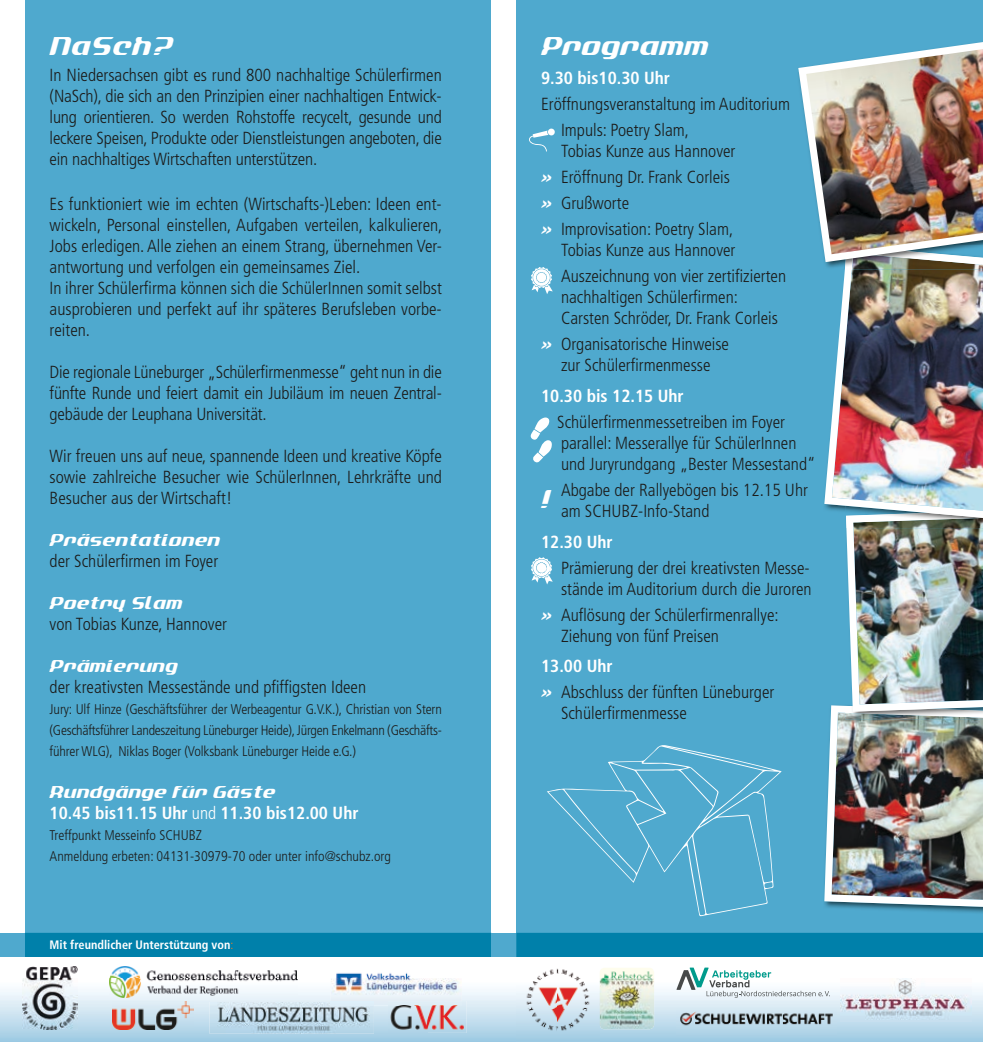
<style>
.page{position:relative;width:983px;height:1042px;background:#fff}
.page>*{position:absolute;margin:0;border:0;box-sizing:border-box;transform-origin:0 0}
.t1{font:26.25px "ACRYLIC2081 ALP31";color:#fff}
.t2{font:300 condensed 17.5px/21px "Frutiger LT Std";color:#1c1c1b}
.t3{font:17.5px "ACRYLIC2081 ALP31";color:#fff}
.t4{font:700 condensed 17.5px "Frutiger LT Std";color:#fff}
.t5{font:300 condensed 14px/21px "Frutiger LT Std";color:#1c1c1b;text-align:justify}
.t6{font:700 condensed 12.25px "Frutiger LT Std";color:#fff}
.s1{font-weight:300}
.s2{font-weight:300;color:#ef7e22}
.s3{font-family:"ACRYLIC2081 ALP31";font-weight:400;font-stretch:normal;color:#4fa9ce}
.s4{font-family:"ACRYLIC2081 ALP31";font-weight:400;font-stretch:normal;color:#fff}
.s5{font-weight:700;color:#fff}
</style>
<div class="page">
<div style="left:0;top:0;width:982px;height:1042px;background:#4fa9ce"></div>
<div style="left:491px;top:0;width:25px;height:1042px;background:#fff"></div>
<div style="left:0;top:0;width:25px;height:1042px;background:#fff"></div>
<div style="left:25px;top:933px;width:957px;height:24px;background:#0080aa"></div>
<div style="left:491px;top:933px;width:25px;height:24px;background:#4fa9ce"></div>
<div style="left:0;top:933px;width:25px;height:24px;background:#4fa9ce"></div>
<div style="left:0;top:957px;width:982px;height:85px;background:#fff"></div>
<svg style="left:547px;top:745px;width:234px;height:171px"></svg>
<img style="left:824px;top:528px;width:158px;height:379px">
<img style="left:846px;top:518px;width:7px;height:10px">
<img style="left:853px;top:518px;width:129px;height:10px">
<img style="left:824px;top:270px;width:158px;height:248px">
<img style="left:825px;top:262px;width:19px;height:6px">
<img style="left:844px;top:262px;width:138px;height:8px">
<img style="left:798px;top:42px;width:184px;height:220px">
<svg style="left:0;top:988px;width:982px;height:54px;background:#c0dcec"></svg>
<img style="left:113px;top:1002px;width:80px;height:27px">
<img style="left:840px;top:978px;width:130px;height:43px">
<svg style="left:531px;top:267px;width:21px;height:27px"></svg>
<svg style="left:531px;top:557px;width:21px;height:27px"></svg>
<svg style="left:547px;top:128px;width:8px;height:8px"></svg>
<svg style="left:529px;top:131px;width:19px;height:21px"></svg>
<svg style="left:530px;top:417px;width:22px;height:45px"></svg>
<img style="left:22px;top:966px;width:55px;height:63px">
<img style="left:331px;top:973px;width:130px;height:32px">
<img style="left:109px;top:966px;width:189px;height:31px">
<img style="left:209px;top:1002px;width:165px;height:31px">
<img style="left:331px;top:1002px;width:43px;height:3px">
<svg style="left:676px;top:967px;width:153px;height:31px"></svg>
<img style="left:388px;top:1005px;width:39px;height:28px">
<img style="left:427px;top:1001px;width:39px;height:32px">
<img style="left:388px;top:1001px;width:73px;height:4px">
<img style="left:516px;top:968px;width:83px;height:73px">
<img style="left:599px;top:968px;width:55px;height:61px">
<img style="left:676px;top:1008px;width:159px;height:28px">
<h1 class="t1" style="left:50px;top:31px;width:124px">NaSch?</h1>
<p class="t2" style="left:50px;top:65px;width:393px;text-align:justify">In Niedersachsen gibt es rund 800 nachhaltige Schülerfirmen (NaSch), die sich an den Prinzipien einer nachhaltigen Entwick&shy;lung orientieren. So werden Rohstoffe recycelt, gesunde und leckere Speisen, Produkte oder Dienstleistungen angeboten, die ein nachhaltiges Wirtschaften unterstützen.</p>
<p class="t2" style="left:50px;top:194px;width:394px">Es funktioniert wie im echten (Wirtschafts-)Leben: Ideen ent&shy;wickeln, Personal einstellen, Aufgaben verteilen, kalkulieren, Jobs erledigen. Alle ziehen an einem Strang, übernehmen Ver&shy;antwortung und verfolgen ein gemeinsames Ziel.<br>In ihrer Schülerfirma können sich die SchülerInnen somit selbst ausprobieren und perfekt auf ihr späteres Berufsleben vorbe&shy;reiten.</p>
<p class="t2" style="left:50px;top:362px;width:393px;text-align:justify">Die regionale Lüneburger „Schülerfirmenmesse“ geht nun in die fünfte Runde und feiert damit ein Jubiläum im neuen Zentral&shy;gebäude der Leuphana Universität.</p>
<p class="t2" style="left:50px;top:446px;width:393px;text-align:justify">Wir freuen uns auf neue, spannende Ideen und kreative Köpfe sowie zahlreiche Besucher wie SchülerInnen, Lehrkräfte und Besucher aus der Wirtschaft!</p>
<p class="t3" style="left:50px;top:530px;width:172px">Präsentationen</p>
<p class="t2" style="left:50px;top:551px;width:170px">der Schülerfirmen im Foyer</p>
<p class="t3" style="left:50px;top:593px;width:134px">Poetry Slam</p>
<p class="t2" style="left:50px;top:614px;width:179px">von Tobias Kunze, Hannover</p>
<p class="t3" style="left:50px;top:656px;width:130px">Prämierung</p>
<p class="t2" style="left:50px;top:677px;width:318px">der kreativsten Messestände und pfiffigsten Ideen</p>
<p class="t5" style="left:50px;top:699px;width:393px">Jury: Ulf Hinze (Geschäftsführer der Werbeagentur G.V.K.), Christian von Stern (Geschäftsführer Landeszeitung Lüneburger Heide), Jürgen Enkelmann (Geschäfts&shy;führer WLG), Niklas Boger (Volksbank Lüneburger Heide e.G.)</p>
<p class="t3" style="left:50px;top:782px;width:227px">Rundgänge für Gäste</p>
<p class="t4" style="left:50px;top:803px;width:310px">10.45 bis11.15 Uhr <span class="s1">und</span> 11.30 bis12.00 Uhr</p>
<p class="t5" style="left:50px;top:825px;width:342px">Treffpunkt Messeinfo SCHUBZ<br>Anmeldung erbeten: 04131-30979-70 oder unter info@schubz.org</p>
<p class="t6" style="left:50px;top:938px;width:185px">Mit freundlicher Unterstützung von<span class="s2">:</span></p>
<h1 class="t1" style="left:541px;top:31px;width:169px">Programm</h1>
<p class="t4" style="left:541px;top:68px;width:130px">9.30 bis10.30 Uhr</p>
<p class="t2" style="left:541px;top:91px;width:250px;line-height:25.9px">Eröffnungsveranstaltung im Auditorium <span class="s3">»</span> Impuls: Poetry Slam,</p>
<p class="t2" style="left:541px;top:138px;width:196px;line-height:25.9px;text-indent:20px">Tobias Kunze aus Hannover <span class="s4">»</span> Eröffnung Dr. Frank Corleis <span class="s4">»</span> Grußworte<br><span class="s4">»</span> Improvisation: Poetry Slam,</p>
<p class="t2" style="left:541px;top:237px;width:246px;line-height:25.9px;text-indent:20px">Tobias Kunze aus Hannover<br><span class="s3">»</span> Auszeichnung von vier zertifizierten</p>
<p class="t2" style="left:561px;top:286px;width:218px">nachhaltigen Schülerfirmen:<br>Carsten Schröder, Dr. Frank Corleis</p>
<p class="t2" style="left:541px;top:333px;width:189px;text-align:center"><span class="s4">»</span> Organisatorische Hinweise zur Schülerfirmenmesse</p>
<p class="t2" style="left:541px;top:383px;width:245px;line-height:25.9px"><span class="s5">10.30 bis 12.15 Uhr<br></span><span class="s3">»</span> Schülerfirmenmessetreiben im Foyer</p>
<p class="t2" style="left:561px;top:432px;width:256px">parallel: Messerallye für SchülerInnen und Juryrundgang „Bester Messestand“</p>
<h1 class="t1" style="left:541px;top:484px;width:10px">!</h1>
<p class="t2" style="left:561px;top:479px;width:248px">Abgabe der Rallyebögen bis 12.15 Uhr am SCHUBZ-Info-Stand</p>
<p class="t2" style="left:541px;top:529px;width:270px;line-height:25.9px"><span class="s5">12.30 Uhr<br></span><span class="s4">»</span> Prämierung der drei kreativsten Messe-</p>
<p class="t2" style="left:541px;top:576px;width:272px;line-height:25.9px;text-indent:20px">stände im Auditorium durch die Juroren <span class="s4">»</span> Auflösung der Schülerfirmenrallye:</p>
<p class="t2" style="left:561px;top:625px;width:159px">Ziehung von fünf Preisen</p>
<p class="t2" style="left:541px;top:654px;width:235px;line-height:25.9px"><span class="s5">13.00 Uhr<br></span><span class="s4">»</span> Abschluss der fünften Lüneburger</p>
<p class="t2" style="left:561px;top:703px;width:127px">Schülerfirmenmesse</p>
</div>
